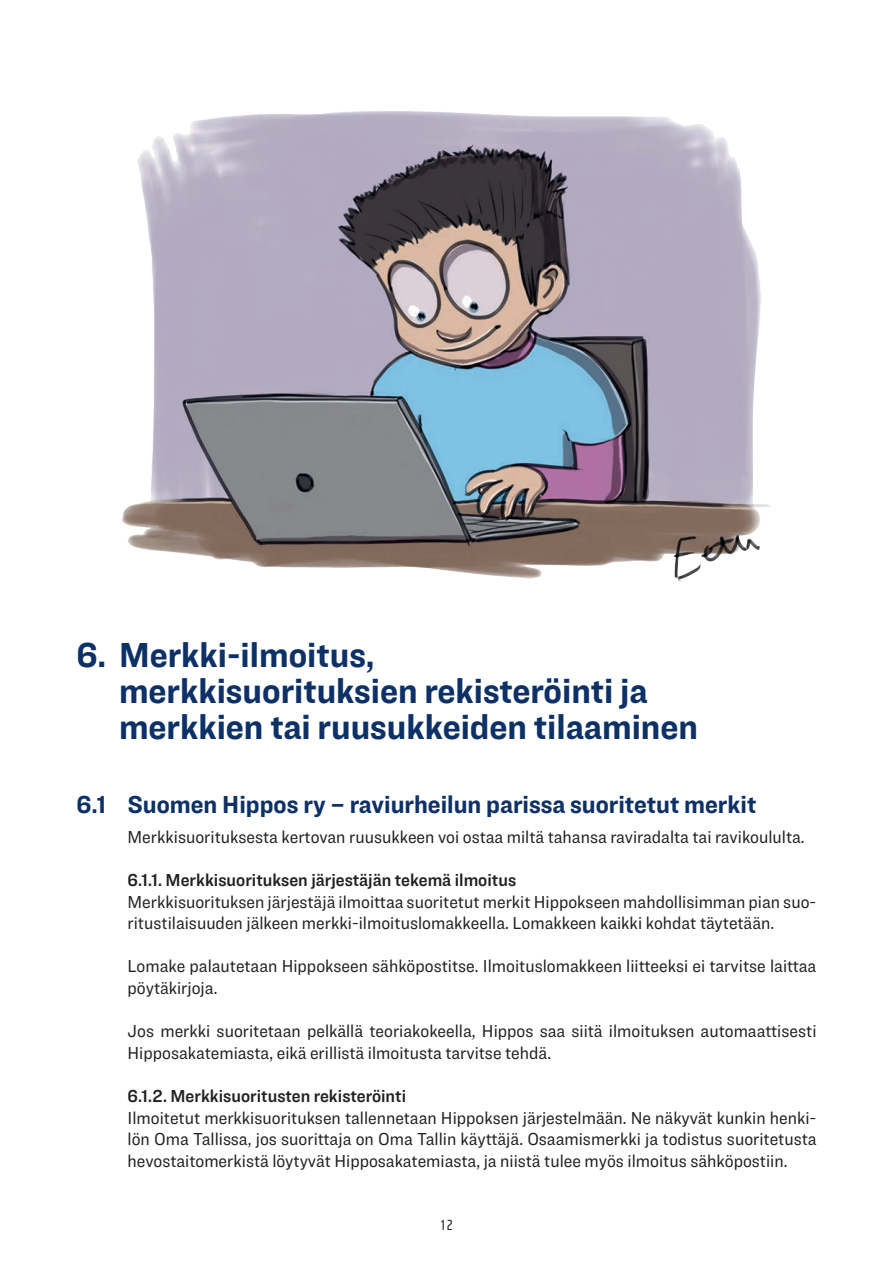
<style>
.page{position:relative;width:893px;height:1263px;background:#fff}
.page>*{position:absolute;margin:0;border:0;box-sizing:border-box;transform-origin:0 0}
.t1{font:700 36px/36px "Ringside Narrow";color:#0d3166}
.t2{font:700 25.5px "Ringside Narrow";color:#0d3166}
.t3{font:18px/21.6px "Ringside Narrow";color:#231f20}
.t4{font:18px "Ringside Narrow Semi";color:#231f20}
.t5{font:15px "Cholla Sans OT";color:#231f20}
</style>
<div class="page">
<img style="left:122px;top:111px;width:648px;height:470px">
<h1 class="t1" style="left:119px;top:636px;width:580px;text-indent:-43px">6. Merkki-ilmoitus,<br>merkkisuorituksien rekisteröinti ja merkkien tai ruusukkeiden tilaaminen</h1>
<h2 class="t2" style="left:77px;top:785px;width:681px">6.1 Suomen Hippos ry – raviurheilun parissa suoritetut merkit</h2>
<p class="t3" style="left:128px;top:825px;width:679px">Merkkisuorituksesta kertovan ruusukkeen voi ostaa miltä tahansa raviradalta tai ravikoululta.</p>
<p class="t4" style="left:128px;top:867px;width:390px">6.1.1. Merkkisuorituksen järjestäjän tekemä ilmoitus</p>
<p class="t3" style="left:128px;top:890px;width:690px">Merkkisuorituksen järjestäjä ilmoittaa suoritetut merkit Hippokseen mahdollisimman pian suo&shy;ritustilaisuuden jälkeen merkki-ilmoituslomakkeella. Lomakkeen kaikki kohdat täytetään.</p>
<p class="t3" style="left:128px;top:955px;width:690px">Lomake palautetaan Hippokseen sähköpostitse. Ilmoituslomakkeen liitteeksi ei tarvitse laittaa pöytäkirjoja.</p>
<p class="t3" style="left:128px;top:1020px;width:690px">Jos merkki suoritetaan pelkällä teoriakokeella, Hippos saa siitä ilmoituksen automaattisesti<br>Hipposakatemiasta, eikä erillistä ilmoitusta tarvitse tehdä.</p>
<p class="t4" style="left:128px;top:1083px;width:280px">6.1.2. Merkkisuoritusten rekisteröinti</p>
<p class="t3" style="left:128px;top:1106px;width:690px;text-align:justify">Ilmoitetut merkkisuorituksen tallennetaan Hippoksen järjestelmään. Ne näkyvät kunkin henki&shy;lön Oma Tallissa, jos suorittaja on Oma Tallin käyttäjä. Osaamismerkki ja todistus suoritetusta hevostaitomerkistä löytyvät Hipposakatemiasta, ja niistä tulee myös ilmoitus sähköpostiin.</p>
<p class="t5" style="left:440px;top:1217px;width:15px">12</p>
</div>
